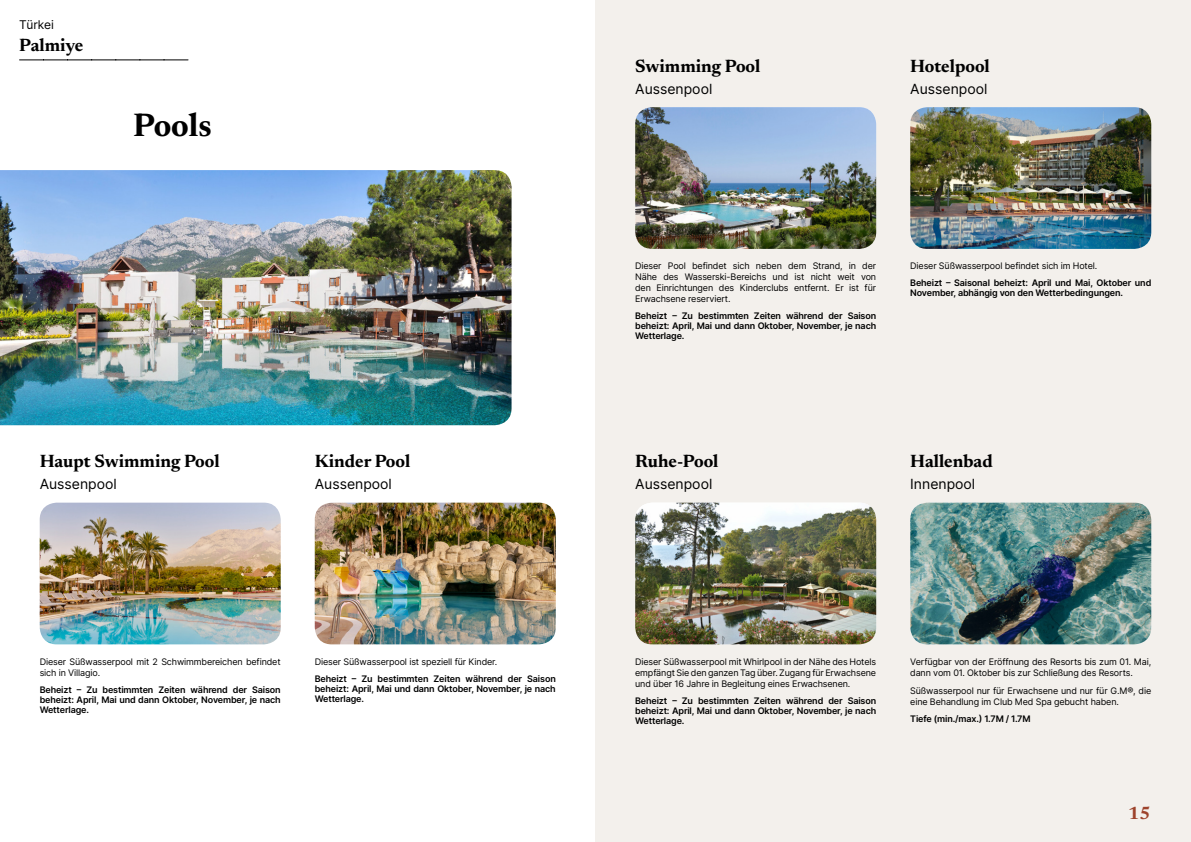
<style>
.page{position:relative;width:1191px;height:842px;background:#fff}
.page>*{position:absolute;margin:0;border:0;box-sizing:border-box;transform-origin:0 0}
.t1{font:700 33px "Newsreader 24 pt";color:#000}
.t2{font:700 18px "Newsreader 24 pt";color:#000}
.t3{font:700 18px "Newsreader 24 pt";color:#9d432c}
.t4{font:14px "Inter";color:#000}
.t5{font:12px "Inter";color:#000}
.t6{font:9px/11px "Inter";letter-spacing:-.015em;color:#000}
.t7{font:600 9px/10px "Inter";letter-spacing:-.015em;color:#000;text-align:justify}
</style>
<div class="page">
<div style="left:595px;top:0;width:596px;height:842px;background:#f3f0ec"></div>
<img style="left:0;top:170px;width:511px;height:255px">
<img style="left:40px;top:503px;width:241px;height:141px">
<img style="left:315px;top:503px;width:241px;height:141px">
<img style="left:635px;top:107px;width:241px;height:142px">
<img style="left:910px;top:107px;width:241px;height:142px">
<img style="left:635px;top:503px;width:241px;height:141px">
<img style="left:910px;top:503px;width:241px;height:141px">
<svg style="left:20px;top:60px;width:168px;height:1px"></svg>
<h3 class="t5" style="left:19px;top:15px;width:36px">Türkei</h3>
<h2 class="t2" style="left:19px;top:32px;width:66px">Palmiye</h2>
<h1 class="t1" style="left:133px;top:101px;width:80px">Pools</h1>
<h2 class="t2" style="left:40px;top:448px;width:181px">Haupt Swimming Pool</h2>
<h3 class="t4" style="left:40px;top:474px;width:79px">Aussenpool</h3>
<h2 class="t2" style="left:315px;top:448px;width:97px">Kinder Pool</h2>
<h3 class="t4" style="left:315px;top:474px;width:79px">Aussenpool</h3>
<p class="t6" style="left:40px;top:656px;width:242px">Dieser Süßwasserpool mit 2 Schwimmbereichen befindet sich in Villagio.</p>
<p class="t7" style="left:40px;top:684px;width:242px">Beheizt – Zu bestimmten Zeiten während der Saison beheizt: April, Mai und dann Oktober, November, je nach Wetterlage.</p>
<p class="t6" style="left:315px;top:656px;width:184px">Dieser Süßwasserpool ist speziell für Kinder.</p>
<p class="t7" style="left:315px;top:673px;width:242px">Beheizt – Zu bestimmten Zeiten während der Saison beheizt: April, Mai und dann Oktober, November, je nach Wetterlage.</p>
<h2 class="t2" style="left:635px;top:53px;width:127px">Swimming Pool</h2>
<h3 class="t4" style="left:635px;top:78px;width:79px">Aussenpool</h3>
<h2 class="t2" style="left:910px;top:53px;width:81px">Hotelpool</h2>
<h3 class="t4" style="left:910px;top:78px;width:79px">Aussenpool</h3>
<p class="t6" style="left:635px;top:260px;width:242px;text-align:justify">Dieser Pool befindet sich neben dem Strand, in der Nähe des Wasserski-Bereichs und ist nicht weit von den Einrichtungen des Kinderclubs entfernt. Er ist für Erwachsene reserviert.</p>
<p class="t7" style="left:635px;top:311px;width:242px">Beheizt – Zu bestimmten Zeiten während der Saison beheizt: April, Mai und dann Oktober, November, je nach Wetterlage.</p>
<p class="t6" style="left:910px;top:260px;width:188px">Dieser Süßwasserpool befindet sich im Hotel.</p>
<p class="t7" style="left:910px;top:278px;width:242px">Beheizt – Saisonal beheizt: April und Mai, Oktober und<br>November, abhängig von den Wetterbedingungen.</p>
<h2 class="t2" style="left:635px;top:448px;width:85px">Ruhe-Pool</h2>
<h3 class="t4" style="left:635px;top:474px;width:79px">Aussenpool</h3>
<h2 class="t2" style="left:910px;top:448px;width:84px">Hallenbad</h2>
<h3 class="t4" style="left:910px;top:474px;width:66px">Innenpool</h3>
<p class="t6" style="left:635px;top:656px;width:242px;text-align:justify">Dieser Süßwasserpool mit Whirlpool in der Nähe des Hotels empfängt Sie den ganzen Tag über. Zugang für Erwachsene und über 16 Jahre in Begleitung eines Erwachsenen.</p>
<p class="t7" style="left:635px;top:695px;width:242px">Beheizt – Zu bestimmten Zeiten während der Saison beheizt: April, Mai und dann Oktober, November, je nach Wetterlage.</p>
<p class="t6" style="left:910px;top:656px;width:242px">Verfügbar von der Eröffnung des Resorts bis zum 01. Mai, dann vom 01. Oktober bis zur Schließung des Resorts.</p>
<p class="t6" style="left:910px;top:685px;width:242px">Süßwasserpool nur für Erwachsene und nur für G.M®, die eine Behandlung im Club Med Spa gebucht haben.</p>
<p class="t7" style="left:910px;top:713px;width:122px">Tiefe (min./max.) 1.7M / 1.7M</p>
<h2 class="t3" style="left:1128px;top:800px;width:24px">15</h2>
</div>
